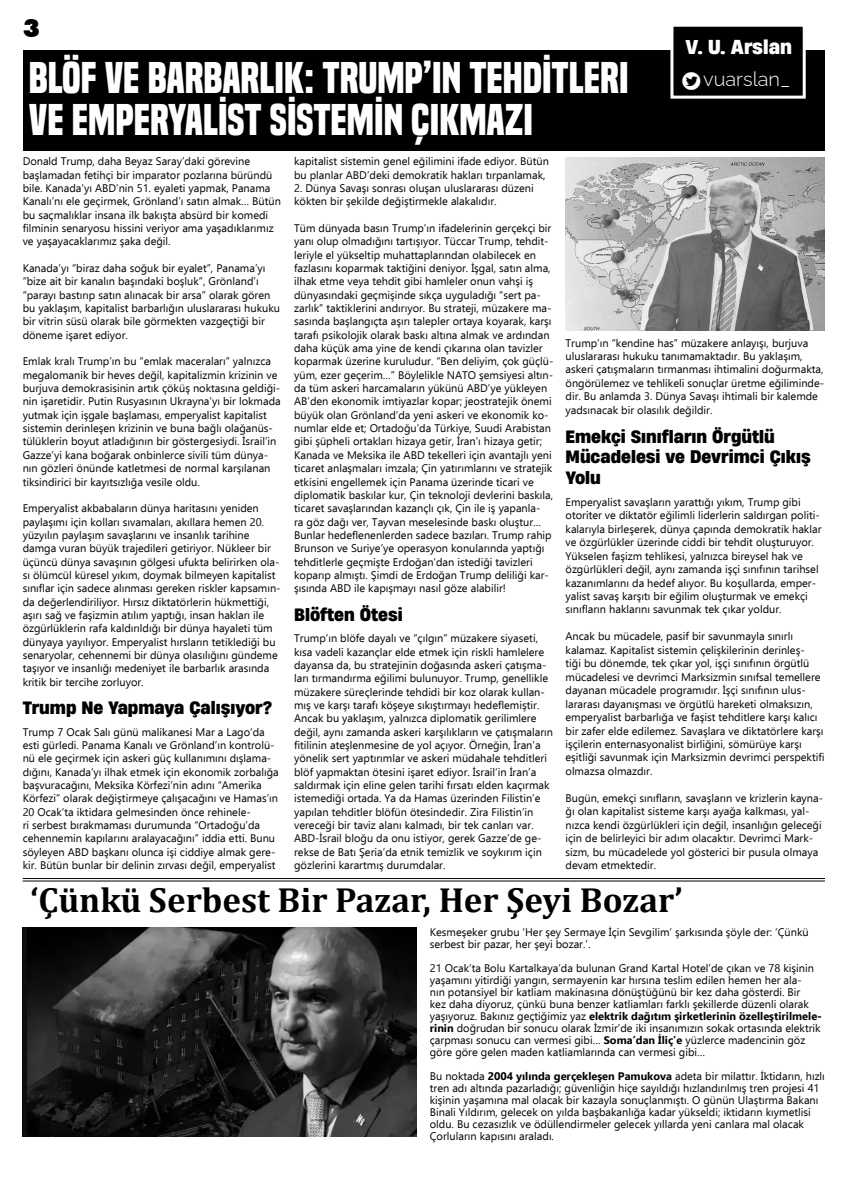
<style>
.page{position:relative;width:842px;height:1191px;background:#fff}
.page>*{position:absolute;margin:0;border:0;box-sizing:border-box;transform-origin:0 0}
.t1{font:700 41px "Built Titling Rg";color:#fff}
.t2{font:700 35px "Cambria";color:#000}
.t3{font:900 25px "Futura BT";color:#000}
.t4{font:100 20px "Raleway";color:#fff}
.t5{font:700 19px "Heading Now Trial 66";color:#fff}
.t6{font:700 17px/20.7px "Heading Now Trial 66";color:#000}
.t7{font:11px/13.3px "Ebrima";color:#000}
.s1{font-family:"Social Circles";font-weight:400;font-size:32px}
.s2{font-weight:700}
</style>
<div class="page">
<div style="left:23px;top:50px;width:801px;height:100px;background:#000"></div>
<div style="left:672px;top:25px;width:132px;height:72px;background:#000"></div>
<div style="left:670px;top:24px;width:136px;height:75px;border:3px solid #fff"></div>
<img style="left:565px;top:157px;width:259px;height:173px">
<hr style="left:23px;top:878px;width:802px;height:1px;background:#000">
<hr style="left:23px;top:880px;width:802px;height:1px;background:#000">
<img style="left:23px;top:927px;width:394px;height:209px">
<p class="t3" style="left:23px;top:13px;width:19px">3</p>
<p class="t1" style="left:29px;top:53px;width:601px">BLÖF VE BARBARLIK: TRUMP’IN TEHDİTLERI</p>
<p class="t1" style="left:29px;top:95px;width:506px">VE EMPERYALİST SİSTEMİN ÇIKMAZI</p>
<p class="t5" style="left:685px;top:32px;width:108px">V. U. Arslan</p>
<p class="t4" style="left:680px;top:63px;width:112px"><span class="s1">t</span>vuarslan_</p>
<p class="t7" style="left:23px;top:154px;width:260px">Donald Trump, daha Beyaz Saray’daki görevine başlamadan fetihçi bir imparator pozlarına büründü bile. Kanada’yı ABD’nin 51. eyaleti yapmak, Panama Kanalı’nı ele geçirmek, Grönland’ı satın almak… Bütün bu saçmalıklar insana ilk bakışta absürd bir komedi filminin senaryosu hissini veriyor ama yaşadıklarımız ve yaşayacaklarımız şaka değil.</p>
<p class="t7" style="left:23px;top:261px;width:259px">Kanada’yı “biraz daha soğuk bir eyalet”, Panama’yı “bize ait bir kanalın başındaki boşluk”, Grönland’ı “parayı bastırıp satın alınacak bir arsa” olarak gören bu yaklaşım, kapitalist barbarlığın uluslararası hukuku bir vitrin süsü olarak bile görmekten vazgeçtiği bir döneme işaret ediyor.</p>
<p class="t7" style="left:23px;top:354px;width:260px">Emlak kralı Trump’ın bu “emlak maceraları” yalnızca megalomanik bir heves değil, kapitalizmin krizinin ve burjuva demokrasisinin artık çöküş noktasına geldiği&shy;nin işaretidir. Putin Rusyasının Ukrayna’yı bir lokmada yutmak için işgale başlaması, emperyalist kapitalist sistemin derinleşen krizinin ve buna bağlı olağanüs&shy;tülüklerin boyut atladığının bir göstergesiydi. İsrail’in Gazze’yi kana boğarak onbinlerce sivili tüm dünya&shy;nın gözleri önünde katletmesi de normal karşılanan tiksindirici bir kayıtsızlığa vesile oldu.</p>
<p class="t7" style="left:23px;top:501px;width:260px">Emperyalist akbabaların dünya haritasını yeniden paylaşımı için kolları sıvamaları, akıllara hemen 20. yüzyılın paylaşım savaşlarını ve insanlık tarihine damga vuran büyük trajedileri getiriyor. Nükleer bir üçüncü dünya savaşının gölgesi ufukta belirirken ola&shy;sı ölümcül küresel yıkım, doymak bilmeyen kapitalist sınıflar için sadece alınması gereken riskler kapsamın&shy;da değerlendiriliyor. Hırsız diktatörlerin hükmettiği, aşırı sağ ve faşizmin atılım yaptığı, insan hakları ile özgürlüklerin rafa kaldırıldığı bir dünya hayaleti tüm dünyaya yayılıyor. Emperyalist hırsların tetiklediği bu senaryolar, cehennemi bir dünya olasılığını gündeme taşıyor ve insanlığı medeniyet ile barbarlık arasında kritik bir tercihe zorluyor.</p>
<p class="t6" style="left:23px;top:697px;width:251px">Trump Ne Yapmaya Çalışıyor?</p>
<p class="t7" style="left:23px;top:725px;width:258px">Trump 7 Ocak Salı günü malikanesi Mar a Lago’da esti gürledi. Panama Kanalı ve Grönland’ın kontrolü&shy;nü ele geçirmek için askeri güç kullanımını dışlama&shy;dığını, Kanada’yı ilhak etmek için ekonomik zorbalığa başvuracağını, Meksika Körfezi’nin adını “Amerika Körfezi” olarak değiştirmeye çalışacağını ve Hamas’ın 20 Ocak’ta iktidara gelmesinden önce rehinele-<br>ri serbest bırakmaması durumunda “Ortadoğu’da cehennemin kapılarını aralayacağını” iddia etti. Bunu söyleyen ABD başkanı olunca işi ciddiye almak gere&shy;kir. Bütün bunlar bir delinin zırvası değil, emperyalist</p>
<p class="t7" style="left:294px;top:154px;width:256px">kapitalist sistemin genel eğilimini ifade ediyor. Bütün bu planlar ABD’deki demokratik hakları tırpanlamak,</p>
<p class="t7" style="left:294px;top:181px;width:241px">2. Dünya Savaşı sonrası oluşan uluslararası düzeni kökten bir şekilde değiştirmekle alakalıdır.</p>
<p class="t7" style="left:294px;top:221px;width:261px">Tüm dünyada basın Trump’ın ifadelerinin gerçekçi bir yanı olup olmadığını tartışıyor. Tüccar Trump, tehdit&shy;leriyle el yükseltip muhattaplarından olabilecek en fazlasını koparmak taktiğini deniyor. İşgal, satın alma, ilhak etme veya tehdit gibi hamleler onun vahşi iş dünyasındaki geçmişinde sıkça uyguladığı “sert pa&shy;zarlık” taktiklerini andırıyor. Bu strateji, müzakere ma&shy;sasında başlangıçta aşırı talepler ortaya koyarak, karşı tarafı psikolojik olarak baskı altına almak ve ardından daha küçük ama yine de kendi çıkarına olan tavizler koparmak üzerine kuruludur. “Ben deliyim, çok güçlü&shy;yüm, ezer geçerim…” Böylelikle NATO şemsiyesi altın&shy;da tüm askeri harcamaların yükünü ABD’ye yükleyen AB’den ekonomik imtiyazlar kopar; jeostratejik önemi büyük olan Grönland’da yeni askeri ve ekonomik ko&shy;numlar elde et; Ortadoğu’da Türkiye, Suudi Arabistan gibi şüpheli ortakları hizaya getir, İran’ı hizaya getir; Kanada ve Meksika ile ABD tekelleri için avantajlı yeni ticaret anlaşmaları imzala; Çin yatırımlarını ve stratejik etkisini engellemek için Panama üzerinde ticari ve diplomatik baskılar kur, Çin teknoloji devlerini baskıla, ticaret savaşlarından kazançlı çık, Çin ile iş yapanla-<br>ra göz dağı ver, Tayvan meselesinde baskı oluştur… Bunlar hedeflenenlerden sadece bazıları. Trump rahip Brunson ve Suriye’ye operasyon konularında yaptığı tehditlerle geçmişte Erdoğan’dan istediği tavizleri koparıp almıştı. Şimdi de Erdoğan Trump deliliği kar&shy;şısında ABD ile kapışmayı nasıl göze alabilir!</p>
<p class="t6" style="left:294px;top:603px;width:110px">Blöften Ötesi</p>
<p class="t7" style="left:294px;top:631px;width:261px">Trump’ın blöfe dayalı ve “çılgın” müzakere siyaseti, kısa vadeli kazançlar elde etmek için riskli hamlelere dayansa da, bu stratejinin doğasında askeri çatışma&shy;ları tırmandırma eğilimi bulunuyor. Trump, genellikle müzakere süreçlerinde tehdidi bir koz olarak kullan&shy;mış ve karşı tarafı köşeye sıkıştırmayı hedeflemiştir.<br>Ancak bu yaklaşım, yalnızca diplomatik gerilimlere değil, aynı zamanda askeri karşılıkların ve çatışmaların fitilinin ateşlenmesine de yol açıyor. Örneğin, İran’a yönelik sert yaptırımlar ve askeri müdahale tehditleri blöf yapmaktan ötesini işaret ediyor. İsrail’in İran’a saldırmak için eline gelen tarihi fırsatı elden kaçırmak istemediği ortada. Ya da Hamas üzerinden Filistin’e yapılan tehditler blöfün ötesindedir. Zira Filistin’in vereceği bir taviz alanı kalmadı, bir tek canları var.<br>ABD-İsrail bloğu da onu istiyor, gerek Gazze’de ge&shy;rekse de Batı Şeria’da etnik temizlik ve soykırım için gözlerini karartmış durumdalar.</p>
<p class="t7" style="left:565px;top:335px;width:260px">Trump’ın “kendine has” müzakere anlayışı, burjuva uluslararası hukuku tanımamaktadır. Bu yaklaşım, askeri çatışmaların tırmanması ihtimalini doğurmakta, öngörülemez ve tehlikeli sonuçlar üretme eğiliminde&shy;dir. Bu anlamda 3. Dünya Savaşı ihtimali bir kalemde yadsınacak bir olasılık değildir.</p>
<p class="t6" style="left:565px;top:425px;width:211px">Emekçi Sınıfların Örgütlü</p>
<p class="t6" style="left:565px;top:446px;width:247px">Mücadelesi ve Devrimci Çıkış<br>Yolu</p>
<p class="t7" style="left:565px;top:495px;width:257px">Emperyalist savaşların yarattığı yıkım, Trump gibi otoriter ve diktatör eğilimli liderlerin saldırgan politi&shy;kalarıyla birleşerek, dünya çapında demokratik haklar ve özgürlükler üzerinde ciddi bir tehdit oluşturuyor.<br>Yükselen faşizm tehlikesi, yalnızca bireysel hak ve özgürlükleri değil, aynı zamanda işçi sınıfının tarihsel kazanımlarını da hedef alıyor. Bu koşullarda, emper&shy;yalist savaş karşıtı bir eğilim oluşturmak ve emekçi sınıfların haklarını savunmak tek çıkar yoldur.</p>
<p class="t7" style="left:565px;top:629px;width:261px">Ancak bu mücadele, pasif bir savunmayla sınırlı kalamaz. Kapitalist sistemin çelişkilerinin derinleş-<br>tiği bu dönemde, tek çıkar yol, işçi sınıfının örgütlü mücadelesi ve devrimci Marksizmin sınıfsal temellere dayanan mücadele programıdır. İşçi sınıfının ulus&shy;lararası dayanışması ve örgütlü hareketi olmaksızın, emperyalist barbarlığa ve faşist tehditlere karşı kalıcı bir zafer elde edilemez. Savaşlara ve diktatörlere karşı işçilerin enternasyonalist birliğini, sömürüye karşı eşitliği savunmak için Marksizmin devrimci perspektifi olmazsa olmazdır.</p>
<p class="t7" style="left:565px;top:791px;width:259px">Bugün, emekçi sınıfların, savaşların ve krizlerin kayna&shy;ğı olan kapitalist sisteme karşı ayağa kalkması, yal&shy;nızca kendi özgürlükleri için değil, insanlığın geleceği için de belirleyici bir adım olacaktır. Devrimci Mark&shy;sizm, bu mücadelede yol gösterici bir pusula olmaya devam etmektedir.</p>
<p class="t2" style="left:30px;top:875px;width:654px">‘Çünkü Serbest Bir Pazar, Her Şeyi Bozar’</p>
<p class="t7" style="left:430px;top:925px;width:380px;line-height:12px">Kesmeşeker grubu ‘Her şey Sermaye İçin Sevgilim’ şarkısında şöyle der: ‘Çünkü serbest bir pazar, her şeyi bozar.’.</p>
<p class="t7" style="left:430px;top:961px;width:393px;line-height:12px">21 Ocak’ta Bolu Kartalkaya’da bulunan Grand Kartal Hotel’de çıkan ve 78 kişinin yaşamını yitirdiği yangın, sermayenin kar hırsına teslim edilen hemen her ala-<br>nın potansiyel bir katliam makinasına dönüştüğünü bir kez daha gösterdi. Bir<br>kez daha diyoruz, çünkü buna benzer katliamları farklı şekillerde düzenli olarak yaşıyoruz. Bakınız geçtiğimiz yaz <span class="s2">elektrik dağıtım şirketlerinin özelleştirilmele&shy;rinin</span> doğrudan bir sonucu olarak İzmir’de iki insanımızın sokak ortasında elektrik çarpması sonucu can vermesi gibi… <span class="s2">Soma’dan İliç’e</span> yüzlerce madencinin göz göre göre gelen maden katliamlarında can vermesi gibi…</p>
<p class="t7" style="left:430px;top:1069px;width:397px;line-height:12px">Bu noktada <span class="s2">2004 yılında gerçekleşen Pamukova</span> adeta bir milattır. İktidarın, hızlı tren adı altında pazarladığı; güvenliğin hiçe sayıldığı hızlandırılmış tren projesi 41 kişinin yaşamına mal olacak bir kazayla sonuçlanmıştı. O günün Ulaştırma Bakanı Binali Yıldırım, gelecek on yılda başbakanlığa kadar yükseldi; iktidarın kıymetlisi oldu. Bu cezasızlık ve ödüllendirmeler gelecek yıllarda yeni canlara mal olacak Çorluların kapısını araladı.</p>
</div>
